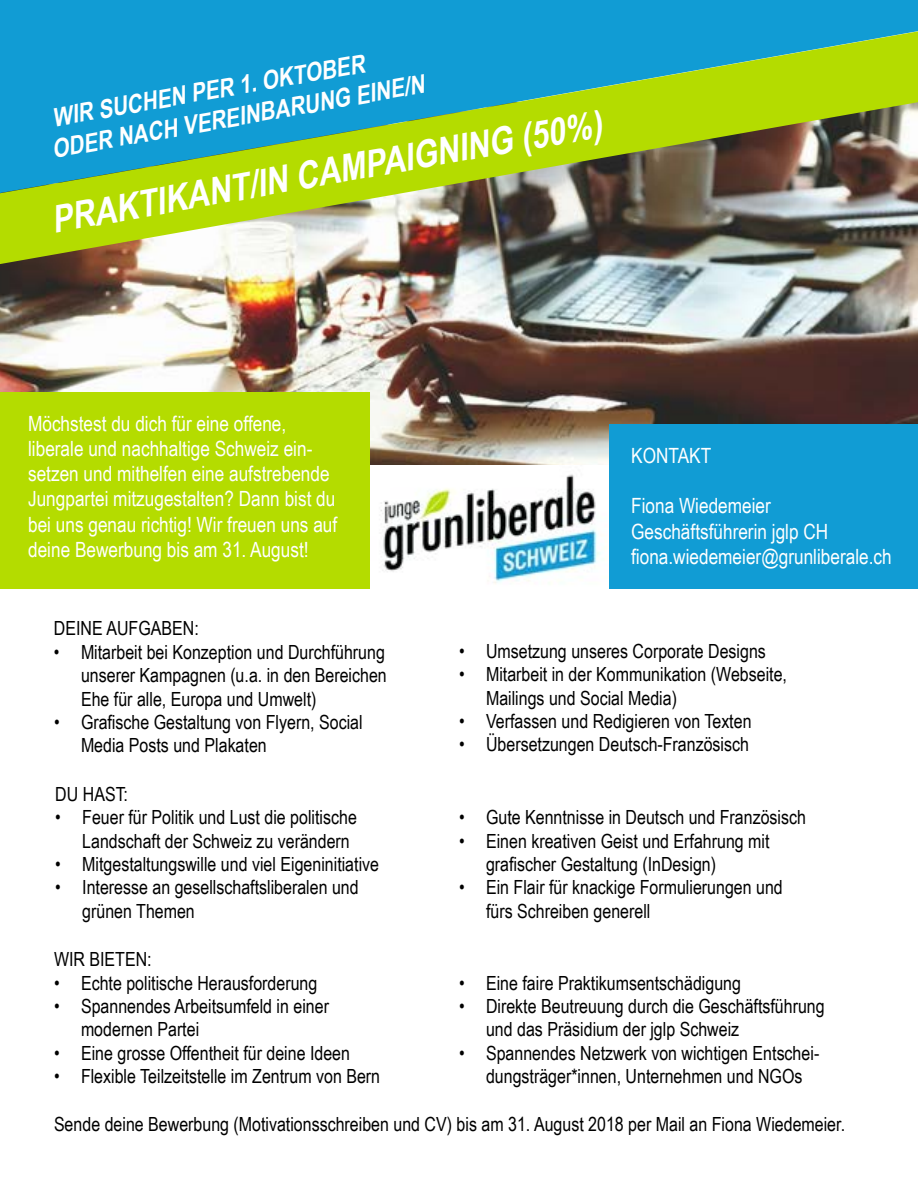
<style>
.page{position:relative;width:918px;height:1188px;background:#fff}
.page>*{position:absolute;margin:0;border:0;box-sizing:border-box;transform-origin:0 0}
.t1{font:italic 700 37.5px "Arial Narrow";color:#fff}
.t2{font:italic 700 25.5px/30.6px "Arial Narrow";color:#fff}
.t3{font:21px/25.2px "Arial Narrow";color:#fff}
.t4{font:19.5px/23.4px "Arial Narrow";color:#000}
</style>
<div class="page">
<img style="left:0;top:264px;width:918px;height:201px">
<div style="left:0;top:0;width:918px;height:31px;background:#119cd4"></div>
<img style="left:369px;top:465px;width:241px;height:124px">
<div style="left:610px;top:425px;width:308px;height:164px;background:#119cd4"></div>
<div style="left:0;top:393px;width:369px;height:196px;background:#b4dc00"></div>
<svg style="left:0;top:31px;width:918px;height:233px;background:#6ba472"></svg>
<h2 class="t2" style="left:44px;top:103px;width:379px;rotate:-10deg">WIR SUCHEN PER 1. OKTOBER<br>ODER NACH VEREINBARUNG EINE/N</h2>
<h1 class="t1" style="left:47px;top:192px;width:560px;rotate:-10deg">PRAKTIKANT/IN CAMPAIGNING (50%)</h1>
<p class="t3" style="left:28px;top:410px;width:311px">Möchstest du dich für eine offene, liberale und nachhaltige Schweiz ein&shy;setzen und mithelfen eine aufstrebende Jungpartei mitzugestalten? Dann bist du bei uns genau richtig! Wir freuen uns auf deine Bewerbung bis am 31. August!</p>
<p class="t3" style="left:631px;top:442px;width:82px">KONTAKT</p>
<p class="t3" style="left:631px;top:493px;width:262px">Fiona Wiedemeier<br>Geschäftsführerin jglp CH fiona.wiedemeier@grunliberale.ch</p>
<p class="t4" style="left:54px;top:616px;width:146px">DEINE AUFGABEN:</p>
<p class="t4" style="left:81px;top:640px;width:307px;text-align:justify;text-indent:-27px">• Mitarbeit bei Konzeption und Durchführung unserer Kampagnen (u.a. in den Bereichen Ehe für alle, Europa und Umwelt)</p>
<p class="t4" style="left:81px;top:710px;width:283px;text-indent:-27px">• Grafische Gestaltung von Flyern, Social<br>Media Posts und Plakaten</p>
<p class="t4" style="left:55px;top:782px;width:74px">DU HAST:</p>
<p class="t4" style="left:82px;top:805px;width:276px;text-indent:-27px">• Feuer für Politik und Lust die politische<br>Landschaft der Schweiz zu verändern</p>
<p class="t4" style="left:55px;top:852px;width:325px">• Mitgestaltungswille und viel Eigeninitiative</p>
<p class="t4" style="left:82px;top:875px;width:278px;text-indent:-27px">• Interesse an gesellschaftsliberalen und grünen Themen</p>
<p class="t4" style="left:54px;top:947px;width:99px">WIR BIETEN:</p>
<p class="t4" style="left:54px;top:970px;width:265px">• Echte politische Herausforderung</p>
<p class="t4" style="left:81px;top:994px;width:250px;text-indent:-27px">• Spannendes Arbeitsumfeld in einer modernen Partei</p>
<p class="t4" style="left:54px;top:1040px;width:298px">• Eine grosse Offentheit für deine Ideen</p>
<p class="t4" style="left:54px;top:1064px;width:328px">• Flexible Teilzeitstelle im Zentrum von Bern</p>
<p class="t4" style="left:459px;top:639px;width:308px">• Umsetzung unseres Corporate Designs</p>
<p class="t4" style="left:486px;top:662px;width:303px;text-indent:-27px">• Mitarbeit in der Kommunikation (Webseite,<br>Mailings und Social Media)</p>
<p class="t4" style="left:459px;top:709px;width:294px">• Verfassen und Redigieren von Texten</p>
<p class="t4" style="left:459px;top:732px;width:292px">• Übersetzungen Deutsch-Französisch</p>
<p class="t4" style="left:459px;top:805px;width:348px">• Gute Kenntnisse in Deutsch und Französisch</p>
<p class="t4" style="left:486px;top:828px;width:285px;text-indent:-27px">• Einen kreativen Geist und Erfahrung mit grafischer Gestaltung (InDesign)</p>
<p class="t4" style="left:486px;top:875px;width:298px;text-indent:-27px">• Ein Flair für knackige Formulierungen und fürs Schreiben generell</p>
<p class="t4" style="left:459px;top:970px;width:284px">• Eine faire Praktikumsentschädigung</p>
<p class="t4" style="left:486px;top:994px;width:340px;text-indent:-27px">• Direkte Beutreuung durch die Geschäftsführung und das Präsidium der jglp Schweiz</p>
<p class="t4" style="left:459px;top:1040px;width:362px;text-align:center">• Spannendes Netzwerk von wichtigen Entschei&shy;dungsträger*innen, Unternehmen und NGOs</p>
<p class="t4" style="left:54px;top:1112px;width:793px">Sende deine Bewerbung (Motivationsschreiben und CV) bis am 31. August 2018 per Mail an Fiona Wiedemeier.</p>
</div>
